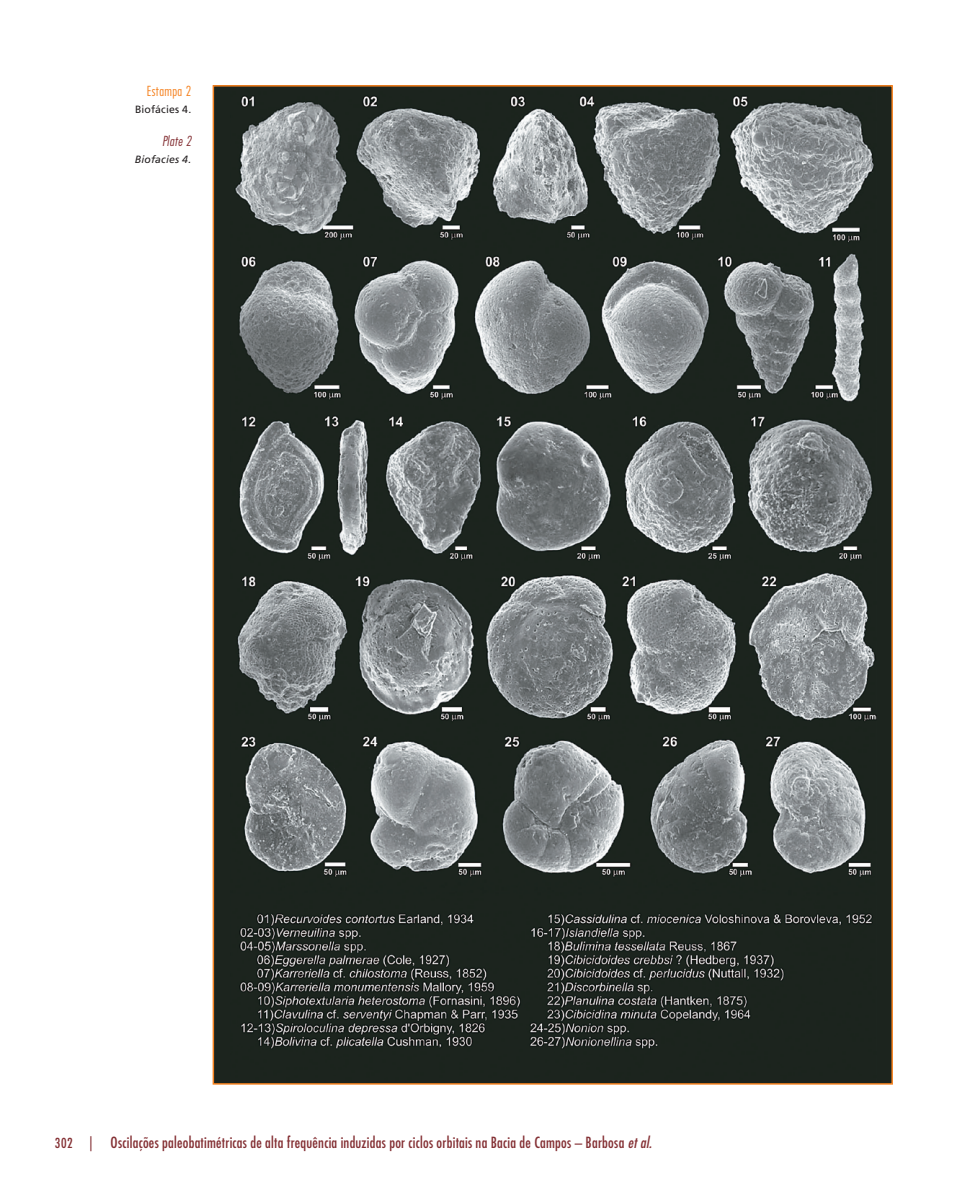
<style>
.page{position:relative;width:978px;height:1191px;background:#fff}
.page>*{position:absolute;margin:0;border:0;box-sizing:border-box;transform-origin:0 0}
.t1{font:condensed 15px "Futura Std";letter-spacing:.015em;color:#843034}
.t2{font:300 condensed 13.5px "Futura Std";letter-spacing:.035em;color:#f58220}
.t3{font:italic 300 condensed 13.5px "Futura Std";letter-spacing:.025em;color:#843034}
.t4{font:10.5px "Frutiger LT Std";letter-spacing:.01em;color:#231f20}
.t5{font:italic 10.5px "Frutiger LT Std";letter-spacing:.015em;color:#231f20}
.s1{font-size:13.5px}
.s2{font-style:italic}
</style>
<div class="page">
<div style="left:213px;top:86px;width:679px;height:998px;background:#1c241e"></div>
<img style="left:234px;top:95px;width:642px;height:954px">
<p class="t2" style="left:147px;top:83px;width:46px">Estampa 2</p>
<p class="t4" style="left:135px;top:103px;width:58px">Biofácies 4.</p>
<p class="t3" style="left:162px;top:133px;width:31px">Plate 2</p>
<p class="t5" style="left:135px;top:153px;width:58px">Biofacies 4.</p>
<p class="t1" style="left:55px;top:1133px;width:602px"><span class="s1">302</span> | Oscilações paleobatimétricas de alta frequência induzidas por ciclos orbitais na Bacia de Campos – Barbosa <span class="s2">etal.</span></p>
</div>
